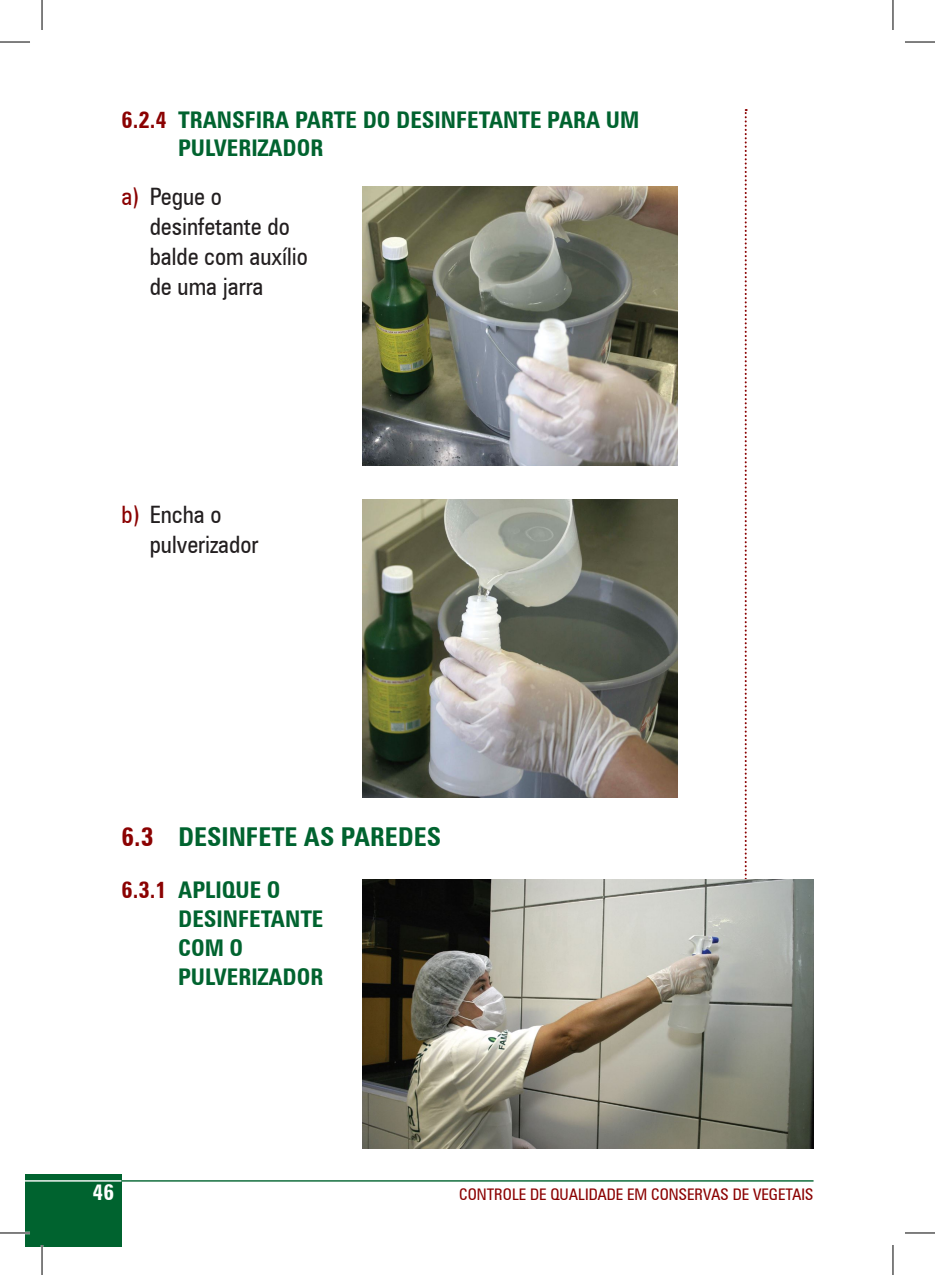
<style>
.page{position:relative;width:935px;height:1275px;background:#fff}
.page>*{position:absolute;margin:0;border:0;box-sizing:border-box;transform-origin:0 0}
.t1{font:700 condensed 26px "Zurich BT";color:#00632f}
.t2{font:condensed 24px/30px "Zurich BT";color:#231f20}
.t3{font:700 condensed 23px/28.8px "Zurich BT";color:#00632f}
.t4{font:700 condensed 22px "Zurich BT";color:#fff}
.t5{font:condensed 16px "Zurich BT";color:#8b0202}
.s1{color:#8b0202}
</style>
<div class="page">
<hr style="left:121px;top:1180px;width:692px;height:1px;background:#00632f">
<svg style="left:744px;top:109px;width:2px;height:1040px"></svg>
<div style="left:25px;top:1174px;width:96px;height:72px;background:#00632f"></div>
<hr style="left:25px;top:1180px;width:96px;height:1px;background:#fff">
<img style="left:362px;top:187px;width:315px;height:278px">
<img style="left:362px;top:499px;width:315px;height:298px">
<img style="left:362px;top:879px;width:451px;height:269px">
<hr style="left:0;top:1231px;width:30px;height:3px;background:#fff">
<hr style="left:41px;top:1245px;width:2px;height:30px;background:#fff">
<hr style="left:0;top:42px;width:30px;height:1px;background:#000">
<hr style="left:904px;top:42px;width:30px;height:1px;background:#000">
<hr style="left:0;top:1232px;width:30px;height:1px;background:#000">
<hr style="left:904px;top:1232px;width:30px;height:1px;background:#000">
<hr style="left:42px;top:0;width:1px;height:30px;background:#000">
<hr style="left:42px;top:1245px;width:1px;height:30px;background:#000">
<hr style="left:892px;top:0;width:1px;height:30px;background:#000">
<hr style="left:892px;top:1245px;width:1px;height:30px;background:#000">
<p class="t3" style="left:121px;top:105px;width:82px"><span class="s1">6.2.4</span> TRANSFIRA</p>
<p class="t3" style="left:295px;top:105px;width:13px">PARTE</p>
<p class="t3" style="left:363px;top:105px;width:47px">DO DESINFETANTE</p>
<p class="t3" style="left:547px;top:105px;width:14px">PARA</p>
<p class="t3" style="left:606px;top:105px;width:17px">UM</p>
<p class="t3" style="left:178px;top:133px;width:13px">PULVERIZADOR</p>
<p class="t2" style="left:150px;top:181px;width:160px;text-indent:-28px"><span class="s1">a)</span> Pegue o desinfetante do balde com auxílio de uma jarra</p>
<p class="t2" style="left:150px;top:499px;width:110px;text-indent:-28px"><span class="s1">b)</span> Encha o pulverizador</p>
<p class="t1" style="left:121px;top:820px;width:87px"><span class="s1">6.3</span> DESINFETE</p>
<p class="t1" style="left:304px;top:820px;width:52px">AS PAREDES</p>
<p class="t3" style="left:121px;top:875px;width:83px"><span class="s1">6.3.1</span> APLIQUE</p>
<p class="t3" style="left:267px;top:875px;width:13px">O</p>
<p class="t3" style="left:178px;top:904px;width:16px">DESINFETANTE<br>COM</p>
<p class="t3" style="left:229px;top:933px;width:13px">O</p>
<p class="t3" style="left:178px;top:961px;width:13px">PULVERIZADOR</p>
<p class="t4" style="left:92px;top:1179px;width:23px">46</p>
<p class="t5" style="left:459px;top:1184px;width:356px">CONTROLE DE QUALIDADE EM CONSERVAS DE VEGETAIS</p>
</div>
